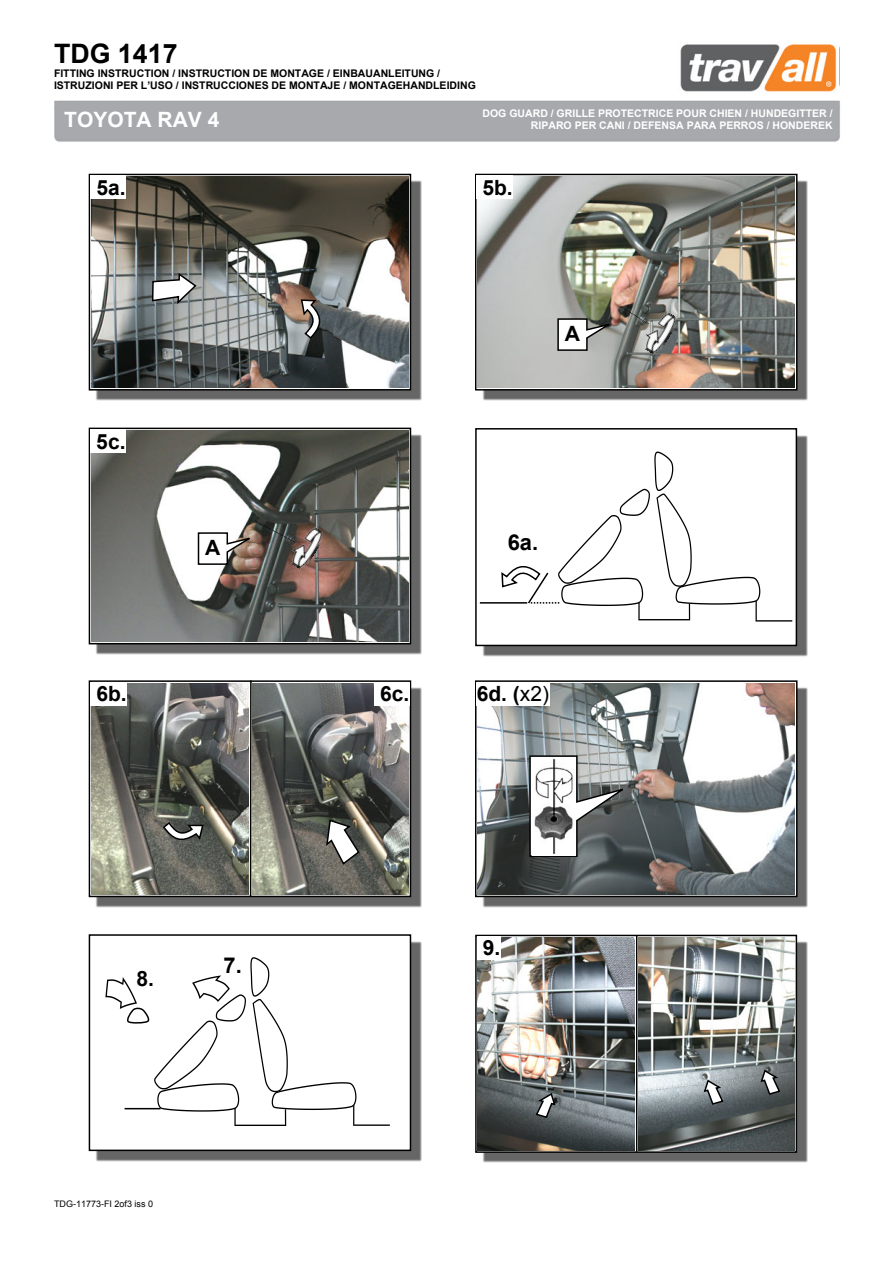
<style>
.page{position:relative;width:893px;height:1263px;background:#fff}
.page>*{position:absolute;margin:0;border:0;box-sizing:border-box;transform-origin:0 0}
.t1{font:700 26.85px "Arial";color:#000}
.t2{font:700 21.9px "Arial";color:#000}
.t3{font:700 21.15px "Arial";color:#fff}
.t4{font:700 21px "Arial";color:#000}
.t5{font:700 10.5px/12px "Arial";color:#000}
.t6{font:700 10.5px/12px "Arial";color:#fff;text-align:right}
.t7{font:9px "Arial";color:#000}
.s1{font-weight:400}
</style>
<div class="page">
<img style="left:54px;top:46px;width:786px;height:96px">
<img style="left:677px;top:44px;width:162px;height:52px">
<img style="left:475px;top:428px;width:332px;height:228px">
<div style="left:475px;top:428px;width:322px;height:218px;background:#fff;border:2px solid #000"></div>
<img style="left:483px;top:174px;width:325px;height:227px">
<svg style="left:475px;top:174px;width:322px;height:217px"></svg>
<img style="left:96px;top:174px;width:325px;height:227px">
<svg style="left:89px;top:174px;width:322px;height:217px;background:#656563"></svg>
<img style="left:89px;top:428px;width:332px;height:227px">
<svg style="left:89px;top:428px;width:322px;height:216px;background:#6d6e6c"></svg>
<img style="left:483px;top:935px;width:324px;height:228px">
<svg style="left:475px;top:935px;width:322px;height:218px;background:#606160"></svg>
<img style="left:475px;top:680px;width:333px;height:227px">
<svg style="left:475px;top:680px;width:322px;height:217px"></svg>
<img style="left:89px;top:680px;width:332px;height:227px">
<div style="left:89px;top:680px;width:322px;height:217px;background:linear-gradient(to bottom,#fff,#e6e6e6);border:2px solid #000"></div>
<img style="left:89px;top:934px;width:332px;height:227px">
<div style="left:89px;top:934px;width:322px;height:217px;background:#fff;border:2px solid #000"></div>
<img style="left:92px;top:177px;width:316px;height:211px">
<img style="left:478px;top:177px;width:317px;height:211px">
<img style="left:92px;top:431px;width:316px;height:210px">
<hr style="left:480px;top:602px;width:47px;height:2px;background:#000">
<svg style="left:500px;top:452px;width:292px;height:169px"></svg>
<img style="left:92px;top:683px;width:157px;height:211px">
<img style="left:253px;top:683px;width:155px;height:211px">
<svg style="left:162px;top:821px;width:43px;height:23px"></svg>
<svg style="left:325px;top:818px;width:36px;height:48px"></svg>
<hr style="left:250px;top:680px;width:2px;height:216px;background:#000">
<img style="left:478px;top:683px;width:317px;height:211px">
<img style="left:478px;top:937px;width:157px;height:213px">
<img style="left:639px;top:937px;width:155px;height:213px">
<svg style="left:105px;top:957px;width:285px;height:169px"></svg>
<div style="left:91px;top:176px;width:35px;height:23px;background:#fff"></div>
<div style="left:477px;top:176px;width:36px;height:23px;background:#fff"></div>
<div style="left:90px;top:430px;width:36px;height:23px;background:#fff"></div>
<div style="left:91px;top:682px;width:36px;height:24px;background:#fff"></div>
<div style="left:374px;top:682px;width:35px;height:24px;background:#fff"></div>
<div style="left:477px;top:682px;width:43px;height:24px;background:#fff"></div>
<div style="left:520px;top:682px;width:29px;height:24px;background:#fff"></div>
<hr style="left:636px;top:936px;width:1px;height:216px;background:#000">
<div style="left:477px;top:936px;width:23px;height:24px;background:#fff"></div>
<svg style="left:151px;top:271px;width:47px;height:35px"></svg>
<svg style="left:300px;top:298px;width:24px;height:42px"></svg>
<svg style="left:557px;top:305px;width:92px;height:47px"></svg>
<img style="left:640px;top:310px;width:38px;height:46px">
<svg style="left:197px;top:520px;width:99px;height:46px"></svg>
<img style="left:286px;top:525px;width:39px;height:45px">
<svg style="left:529px;top:755px;width:102px;height:103px;background:#7a7f7f"></svg>
<img style="left:532px;top:758px;width:43px;height:97px">
<svg style="left:702px;top:1079px;width:23px;height:27px"></svg>
<svg style="left:759px;top:1069px;width:22px;height:27px"></svg>
<svg style="left:535px;top:1092px;width:22px;height:27px"></svg>
<h1 class="t1" style="left:54px;top:43px;width:125px">TDG 1417</h1>
<p class="t5" style="left:54px;top:68px;width:423px">FITTING INSTRUCTION / INSTRUCTION DE MONTAGE / EINBAUANLEITUNG /<br>ISTRUZIONI PER L’USO / INSTRUCCIONES DE MONTAJE / MONTAGEHANDLEIDING</p>
<h3 class="t3" style="left:64px;top:112px;width:157px">TOYOTA RAV 4</h3>
<p class="t6" style="left:482px;top:108px;width:352px">DOG GUARD / GRILLE PROTECTRICE POUR CHIEN / HUNDEGITTER /<br>RIPARO PER CANI / DEFENSA PARA PERROS / HONDEREK</p>
<h3 class="t4" style="left:96px;top:179px;width:31px">5a.</h3>
<h3 class="t4" style="left:482px;top:179px;width:32px">5b.</h3>
<h3 class="t4" style="left:96px;top:433px;width:31px">5c.</h3>
<h3 class="t4" style="left:205px;top:540px;width:17px">A</h3>
<h3 class="t4" style="left:565px;top:326px;width:17px">A</h3>
<h2 class="t2" style="left:508px;top:534px;width:32px">6a.</h2>
<h3 class="t4" style="left:96px;top:686px;width:32px">6b.</h3>
<h3 class="t4" style="left:380px;top:686px;width:31px">6c.</h3>
<h3 class="t4" style="left:477px;top:686px;width:74px">6d. (<span class="s1">x2)</span></h3>
<h3 class="t4" style="left:136px;top:970px;width:19px">8.</h3>
<h2 class="t2" style="left:224px;top:957px;width:20px">7.</h2>
<p class="t7" style="left:54px;top:1200px;width:101px">TDG-11773-FI 2of3 iss 0</p>
<h3 class="t4" style="left:483px;top:940px;width:19px">9.</h3>
</div>
